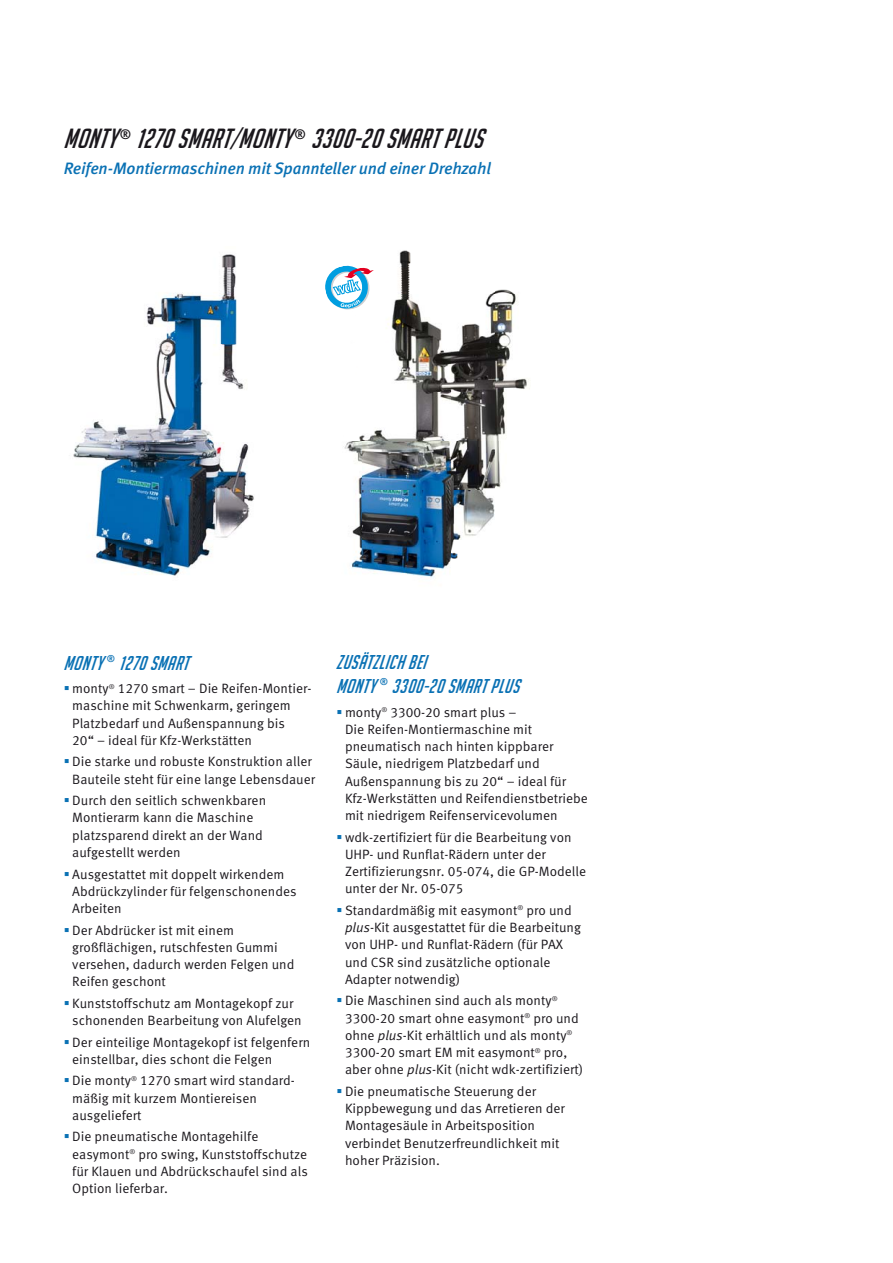
<style>
.page{position:relative;width:893px;height:1263px;background:#fff}
.page>*{position:absolute;margin:0;border:0;box-sizing:border-box;transform-origin:0 0}
.t1{font:italic 27px "Big Noodle Titling";color:#1a171c}
.t2{font:italic 19.5px/24px "Big Noodle Titling";letter-spacing:.03em;color:#0a71b4}
.t3{font:italic 500 16.5px "Meta Pro";letter-spacing:-.01em;color:#0a71b4}
.t4{font:13.5px/17.2px "Meta Pro";color:#1a171c}
.s1{color:#0a71b4}
.s2{font-style:italic}
</style>
<div class="page">
<img style="left:344px;top:250px;width:185px;height:328px">
<img style="left:73px;top:254px;width:181px;height:322px">
<svg style="left:325px;top:263px;width:49px;height:49px"></svg>
<h1 class="t1" style="left:64px;top:123px;width:426px">MONTY <sup>®</sup> 1270 SMART/MONTY <sup>®</sup> 3300-20 SMART PLUS</h1>
<p class="t3" style="left:64px;top:162px;width:429px">Reifen-Montiermaschinen mit Spannteller und einer Drehzahl</p>
<h2 class="t2" style="left:64px;top:651px;width:126px">MONTY <sup>®</sup> 1270 SMART</h2>
<p class="t4" style="left:72px;top:681px;width:241px;text-indent:-9px"><span class="s1">▪</span> monty<sup>®</sup> 1270 smart – Die Reifen-Montier&shy;maschine mit Schwenkarm, geringem Platzbedarf und Außenspannung bis<br>20“ – ideal für Kfz-Werkstätten</p>
<p class="t4" style="left:64px;top:755px;width:253px;text-align:right"><span class="s1">▪</span> Die starke und robuste Konstruktion aller<br>Bauteile steht für eine lange Lebensdauer</p>
<p class="t4" style="left:72px;top:793px;width:195px;text-indent:-9px"><span class="s1">▪</span> Durch den seitlich schwenkbaren<br>Montierarm kann die Maschine platzsparend direkt an der Wand aufgestellt werden</p>
<p class="t4" style="left:72px;top:867px;width:226px;text-indent:-9px"><span class="s1">▪</span> Ausgestattet mit doppelt wirkendem<br>Abdrückzylinder für felgenschonendes<br>Arbeiten</p>
<p class="t4" style="left:72px;top:923px;width:224px;text-indent:-9px"><span class="s1">▪</span> Der Abdrücker ist mit einem großflächigen, rutschfesten Gummi versehen, dadurch werden Felgen und<br>Reifen geschont</p>
<p class="t4" style="left:72px;top:996px;width:231px;text-indent:-9px"><span class="s1">▪</span> Kunststoffschutz am Montagekopf zur schonenden Bearbeitung von Alufelgen</p>
<p class="t4" style="left:72px;top:1035px;width:239px;text-indent:-9px"><span class="s1">▪</span> Der einteilige Montagekopf ist felgenfern einstellbar, dies schont die Felgen</p>
<p class="t4" style="left:72px;top:1073px;width:224px;text-indent:-9px"><span class="s1">▪</span> Die monty<sup>®</sup> 1270 smart wird standard&shy;mäßig mit kurzem Montiereisen ausgeliefert</p>
<p class="t4" style="left:72px;top:1129px;width:237px;text-indent:-9px"><span class="s1">▪</span> Die pneumatische Montagehilfe easymont<sup>®</sup> pro swing, Kunststoffschutze für Klauen und Abdrückschaufel sind als Option lieferbar.</p>
<h2 class="t2" style="left:336px;top:650px;width:188px">ZUSÄTZLICH BEI<br>MONTY <sup>®</sup> 3300-20 SMART PLUS</h2>
<p class="t4" style="left:345px;top:705px;width:244px;text-indent:-9px"><span class="s1">▪</span> monty<sup>®</sup> 3300-20 smart plus –<br>Die Reifen -Montiermaschine mit pneumatisch nach hinten kippbarer Säule, niedrigem Platzbedarf und Außenspannung bis zu 20“ – ideal für Kfz-Werkstätten und Reifendienstbetriebe mit niedrigem Reifenservicevolumen</p>
<p class="t4" style="left:345px;top:830px;width:243px;text-indent:-9px"><span class="s1">▪</span> wdk-zertifiziert für die Bearbeitung von UHP- und Runflat-Rädern unter der Zertifizierungsnr. 05-074, die GP-Modelle unter der Nr. 05-075</p>
<p class="t4" style="left:345px;top:903px;width:237px;text-indent:-9px"><span class="s1">▪</span> Standardmäßig mit easymont<sup>®</sup> pro und <span class="s2">plus</span>-Kit ausgestattet für die Bearbeitung von UHP- und Runflat-Rädern (für PAX und CSR sind zusätzliche optionale Adapter notwendig)</p>
<p class="t4" style="left:345px;top:993px;width:240px;text-indent:-9px"><span class="s1">▪</span> Die Maschinen sind auch als monty<sup>® </sup>3300-20 smart ohne easymont<sup>®</sup> pro und ohne <span class="s2">plus</span>-Kit erhältlich und als monty<sup>® </sup>3300-20 smart EM mit easymont<sup>®</sup> pro, aber ohne <span class="s2">plus</span>-Kit (nicht wdk-zertifiziert)</p>
<p class="t4" style="left:345px;top:1084px;width:221px;text-indent:-9px"><span class="s1">▪</span> Die pneumatische Steuerung der<br>Kippbewegung und das Arretieren der<br>Montagesäule in Arbeitsposition verbindet Benutzerfreundlichkeit mit hoher Präzision.</p>
</div>
